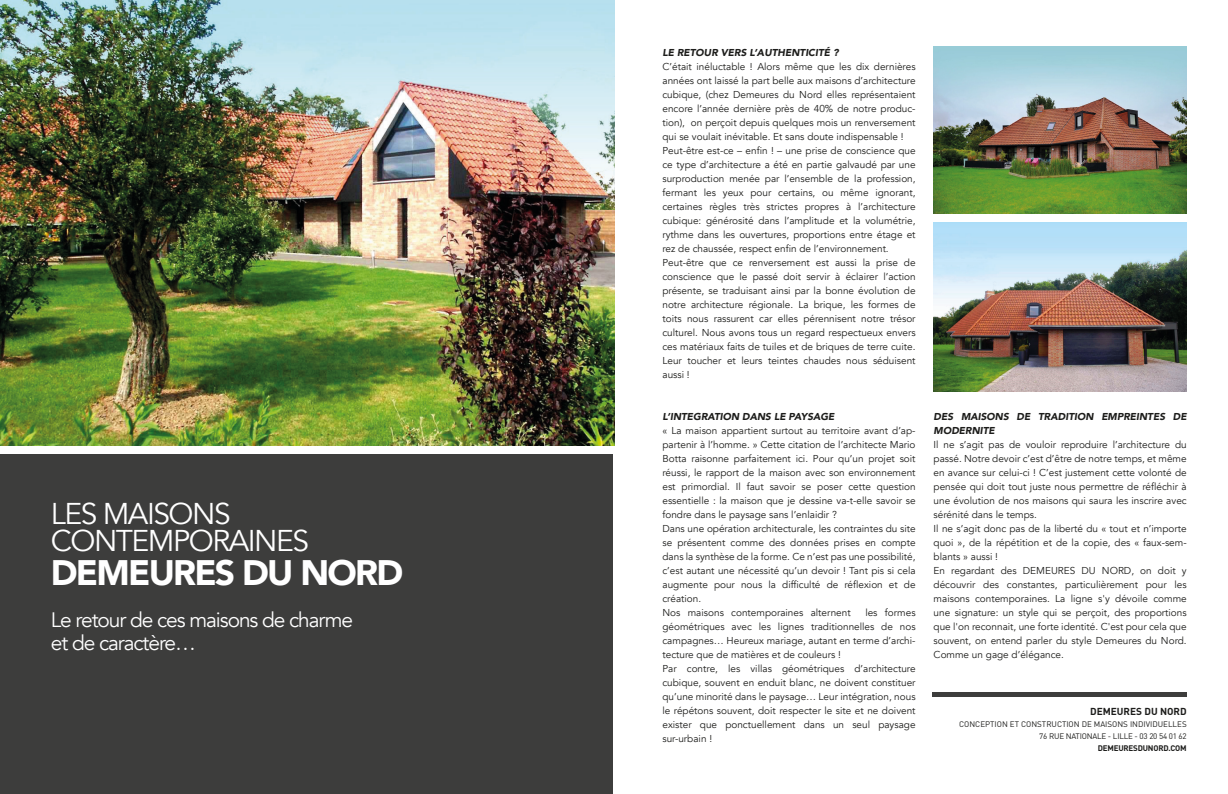
<style>
.page{position:relative;width:1228px;height:794px;background:#fff}
.page>*{position:absolute;margin:0;border:0;box-sizing:border-box;transform-origin:0 0}
.t1{font:900 35.4px "Avenir";letter-spacing:-.05em;color:#fff}
.t2{font:30px/27px "Avenir";letter-spacing:-.05em;color:#fff}
.t3{font:20.9px/23.6px "Avenir";letter-spacing:-.05em;color:#fff}
.t4{font:10px/14px "Avenir";color:#1d1d1b}
.t5{font:italic 900 10px/14px "Avenir";color:#1d1d1b}
.t6{font:700 10px "DIN";color:#1d1d1b}
.t7{font:8px/12px "DIN";color:#1d1d1b;text-align:right}
.t8{font:700 8px "DIN";letter-spacing:-.025em;color:#1d1d1b}
</style>
<div class="page">
<div style="left:0;top:454px;width:612px;height:340px;background:#3d3d3c"></div>
<img style="left:0;top:0;width:614px;height:445px">
<img style="left:933px;top:46px;width:253px;height:168px">
<img style="left:933px;top:223px;width:253px;height:168px">
<hr style="left:932px;top:692px;width:254px;height:4px;background:#3d3d3c">
<h2 class="t2" style="left:51px;top:501px;width:260px">LES MAISONS<br>CONTEMPORAINES</h2>
<h1 class="t1" style="left:51px;top:542px;width:354px">DEMEURES DU NORD</h1>
<h3 class="t3" style="left:51px;top:608px;width:304px">Le retour de ces maisons de charme et de caractère…</h3>
<p class="t5" style="left:662px;top:45px;width:178px">LE RETOUR VERS L’AUTHENTICITÉ ?</p>
<p class="t4" style="left:662px;top:59px;width:255px">C’était inéluctable ! Alors même que les dix dernières années ont laissé la part belle aux maisons d’architecture cubique, (chez Demeures du Nord elles représentaient encore l’année dernière près de 40% de notre produc&shy;tion), on perçoit depuis quelques mois un renversement qui se voulait inévitable. Et sans doute indispensable !<br>Peut-être est-ce – enfin ! – une prise de conscience que ce type d’architecture a été en partie galvaudé par une surproduction menée par l’ensemble de la profession, fermant les yeux pour certains, ou même ignorant, certaines règles très strictes propres à l’architecture cubique: générosité dans l’amplitude et la volumétrie, rythme dans les ouvertures, proportions entre étage et rez de chaussée, respect enfin de l’environnement.<br>Peut-être que ce renversement est aussi la prise de conscience que le passé doit servir à éclairer l’action présente, se traduisant ainsi par la bonne évolution de notre architecture régionale. La brique, les formes de toits nous rassurent car elles pérennisent notre trésor culturel. Nous avons tous un regard respectueux envers ces matériaux faits de tuiles et de briques de terre cuite.<br>Leur toucher et leurs teintes chaudes nous séduisent aussi !</p>
<p class="t5" style="left:662px;top:409px;width:174px">L’INTEGRATION DANS LE PAYSAGE</p>
<p class="t4" style="left:662px;top:423px;width:255px">« La maison appartient surtout au territoire avant d’ap&shy;partenir à l’homme. » Cette citation de l’architecte Mario Botta raisonne parfaitement ici. Pour qu’un projet soit réussi, le rapport de la maison avec son environnement est primordial. Il faut savoir se poser cette question essentielle : la maison que je dessine va-t-elle savoir se fondre dans le paysage sans l’enlaidir ?<br>Dans une opération architecturale, les contraintes du site se présentent comme des données prises en compte dans la synthèse de la forme. Ce n’est pas une possibilité, c’est autant une nécessité qu’un devoir ! Tant pis si cela augmente pour nous la difficulté de réflexion et de création.<br>Nos maisons contemporaines alternent</p>
<p class="t4" style="left:662px;top:605px;width:255px;text-indent:203px">les formes géométriques avec les lignes traditionnelles de nos campagnes… Heureux mariage, autant en terme d’archi&shy;tecture que de matières et de couleurs !<br>Par contre, les villas géométriques d’architecture cubique, souvent en enduit blanc, ne doivent constituer qu’une minorité dans le paysage… Leur intégration, nous le répétons souvent, doit respecter le site et ne doivent exister que ponctuellement dans un seul paysage sur-urbain !</p>
<p class="t5" style="left:933px;top:409px;width:255px">DES MAISONS DE TRADITION EMPREINTES DE<br>MODERNITE</p>
<p class="t4" style="left:933px;top:437px;width:255px">Il ne s’agit pas de vouloir reproduire l’architecture du passé. Notre devoir c’est d’être de notre temps, et même en avance sur celui-ci ! C’est justement cette volonté de pensée qui doit tout juste nous permettre de réfléchir à une évolution de nos maisons qui saura les inscrire avec sérénité dans le temps.<br>Il ne s’agit donc pas de la liberté du « tout et n’importe quoi », de la répétition et de la copie, des « faux-sem&shy;blants » aussi !<br>En regardant des DEMEURES DU NORD, on doit y découvrir des constantes, particulièrement pour les maisons contemporaines. La ligne s'y dévoile comme une signature: un style qui se perçoit, des proportions que l'on reconnait, une forte identité. C'est pour cela que souvent, on entend parler du style Demeures du Nord.<br>Comme un gage d’élégance.</p>
<p class="t6" style="left:1090px;top:705px;width:98px">DEMEURES DU NORD</p>
<p class="t7" style="left:959px;top:718px;width:229px">CONCEPTION ET CONSTRUCTION DE MAISONS INDIVIDUELLES<br>76 RUE NATIONALE - LILLE - 03 20 54 01 62</p>
<p class="t8" style="left:1097px;top:743px;width:91px">DEMEURESDUNORD.COM</p>
</div>
